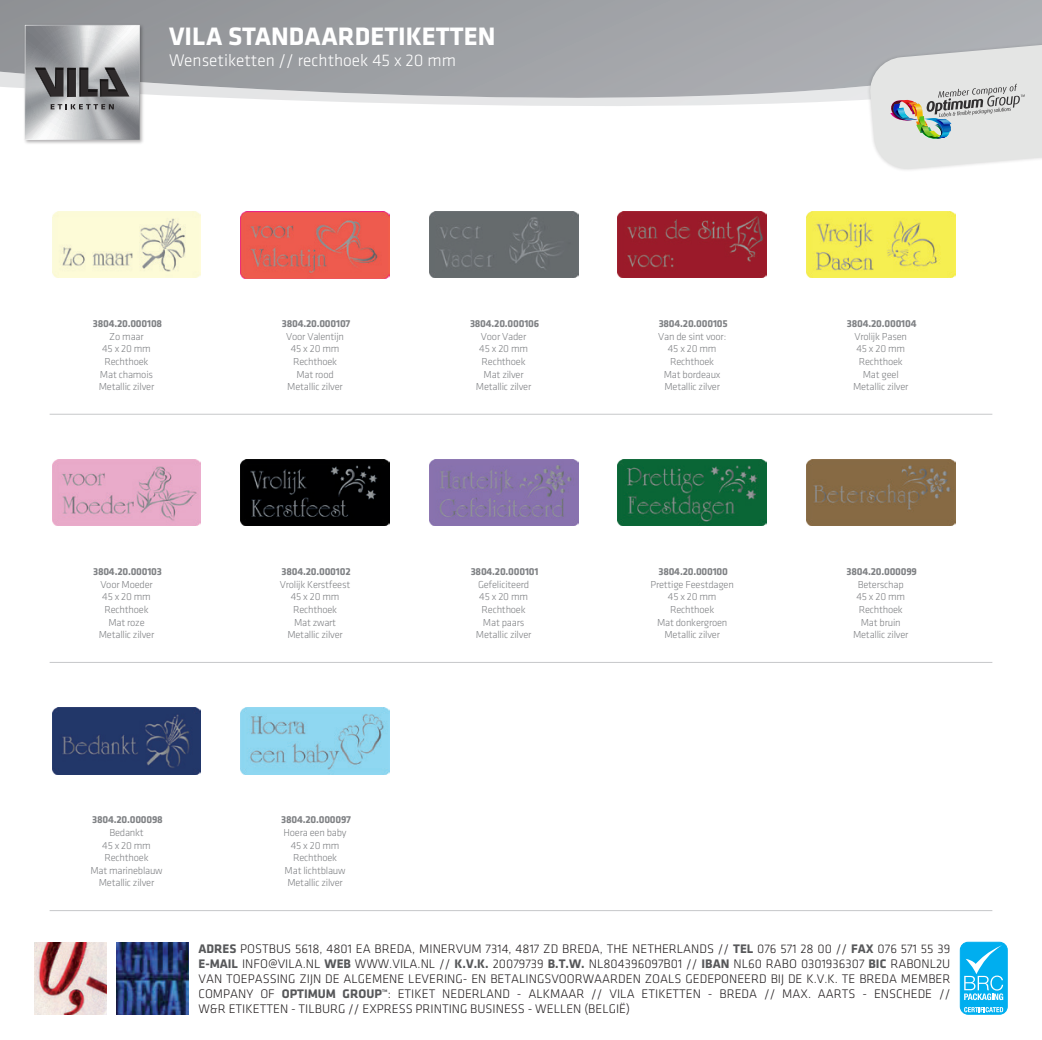
<style>
.page{position:relative;width:1042px;height:1040px;background:#fff}
.page>*{position:absolute;margin:0;border:0;box-sizing:border-box;transform-origin:0 0}
.t1{font:700 26.07px "Klavika Basic";color:#fff}
.t2{font:300 17.5px "Klavika Basic";color:#fff}
.t3{font:300 12.95px/14.9px "Klavika Basic";color:#231f20;text-align:justify}
.t4{font:300 10.5px/12.6px "Klavika Basic";letter-spacing:-.02em;color:#808285;text-align:center}
.t5{font:700 10.5px "Klavika Basic";letter-spacing:-.02em;color:#808285}
.s1{font-weight:700;color:#57585a}
</style>
<div class="page">
<hr style="left:50px;top:414px;width:942px;height:1px;background:#c7c8ca">
<hr style="left:50px;top:662px;width:942px;height:1px;background:#c7c8ca">
<hr style="left:50px;top:910px;width:942px;height:1px;background:#c7c8ca">
<img style="left:35px;top:942px;width:72px;height:72px">
<img style="left:117px;top:942px;width:72px;height:72px">
<svg style="left:959px;top:941px;width:49px;height:74px;background:#36bff2"></svg>
<img style="left:241px;top:707px;width:148px;height:67px">
<img style="left:52px;top:707px;width:149px;height:67px">
<img style="left:806px;top:459px;width:149px;height:67px">
<img style="left:618px;top:459px;width:148px;height:67px">
<img style="left:429px;top:459px;width:149px;height:67px">
<img style="left:241px;top:459px;width:148px;height:67px">
<img style="left:52px;top:459px;width:149px;height:67px">
<img style="left:806px;top:211px;width:149px;height:67px">
<img style="left:618px;top:211px;width:148px;height:67px">
<img style="left:429px;top:211px;width:149px;height:67px">
<img style="left:241px;top:211px;width:148px;height:67px">
<img style="left:52px;top:211px;width:149px;height:67px">
<svg style="left:172px;top:0;width:870px;height:106px;background:#a8aaae"></svg>
<img style="left:865px;top:39px;width:177px;height:67px">
<svg style="left:869px;top:44px;width:173px;height:126px;background:#d6d8d7"></svg>
<img style="left:0;top:0;width:172px;height:144px">
<svg style="left:25px;top:25px;width:115px;height:115px;background:#a2a4a6"></svg>
<h1 class="t1" style="left:169px;top:18px;width:328px">VILA STANDAARDETIKETTEN</h1>
<h2 class="t2" style="left:169px;top:50px;width:288px">Wensetiketten // rechthoek 45 x 20 mm</h2>
<p class="t5" style="left:93px;top:316px;width:71px">3804.20.000108</p>
<p class="t4" style="left:99px;top:330px;width:57px">Zo maar<br>45 x 20 mm<br>Rechthoek<br>Mat chamois<br>Metallic zilver</p>
<p class="t5" style="left:93px;top:564px;width:70px">3804.20.000103</p>
<p class="t4" style="left:99px;top:578px;width:57px">Voor Moeder<br>45 x 20 mm<br>Rechthoek<br>Mat roze<br>Metallic zilver</p>
<p class="t5" style="left:92px;top:812px;width:72px">3804.20.000098</p>
<p class="t4" style="left:90px;top:826px;width:74px">Bedankt<br>45 x 20 mm<br>Rechthoek<br>Mat marineblauw<br>Metallic zilver</p>
<p class="t5" style="left:282px;top:316px;width:70px">3804.20.000107</p>
<p class="t4" style="left:286px;top:330px;width:59px">Voor Valentijn<br>45 x 20 mm<br>Rechthoek<br>Mat rood<br>Metallic zilver</p>
<p class="t5" style="left:282px;top:564px;width:71px">3804.20.000102</p>
<p class="t4" style="left:280px;top:578px;width:72px">Vrolijk Kerstfeest<br>45 x 20 mm<br>Rechthoek<br>Mat zwart<br>Metallic zilver</p>
<p class="t5" style="left:281px;top:812px;width:71px">3804.20.000097</p>
<p class="t4" style="left:284px;top:826px;width:64px">Hoera een baby<br>45 x 20 mm<br>Rechthoek<br>Mat lichtblauw<br>Metallic zilver</p>
<p class="t5" style="left:470px;top:316px;width:71px">3804.20.000106</p>
<p class="t4" style="left:476px;top:330px;width:57px">Voor Vader<br>45 x 20 mm<br>Rechthoek<br>Mat zilver<br>Metallic zilver</p>
<p class="t5" style="left:471px;top:564px;width:69px">3804.20.000101</p>
<p class="t4" style="left:476px;top:578px;width:57px">Gefeliciteerd<br>45 x 20 mm<br>Rechthoek<br>Mat paars<br>Metallic zilver</p>
<p class="t5" style="left:659px;top:316px;width:71px">3804.20.000105</p>
<p class="t4" style="left:658px;top:330px;width:70px">Van de sint voor:<br>45 x 20 mm<br>Rechthoek<br>Mat bordeaux<br>Metallic zilver</p>
<p class="t5" style="left:658px;top:564px;width:71px">3804.20.000100</p>
<p class="t4" style="left:650px;top:578px;width:85px">Prettige Feestdagen<br>45 x 20 mm<br>Rechthoek<br>Mat donkergroen<br>Metallic zilver</p>
<p class="t5" style="left:847px;top:316px;width:71px">3804.20.000104</p>
<p class="t4" style="left:853px;top:330px;width:57px">Vrolijk Pasen<br>45 x 20 mm<br>Rechthoek<br>Mat geel<br>Metallic zilver</p>
<p class="t5" style="left:846px;top:564px;width:72px">3804.20.000099</p>
<p class="t4" style="left:853px;top:578px;width:57px">Beterschap<br>45 x 20 mm<br>Rechthoek<br>Mat bruin<br>Metallic zilver</p>
<p class="t3" style="left:198px;top:941px;width:753px"><span class="s1">ADRES</span> POSTBUS 5618, 4801 EA BREDA, MINERVUM 7314, 4817 ZD BREDA, THE NETHERLANDS // <span class="s1">TEL</span> 076 571 28 00 // <span class="s1">FAX</span> 076 571 55 39<br><span class="s1">E-MAIL</span> INFO@VILA.NL <span class="s1">WEB</span> WWW.VILA.NL // <span class="s1">K.V.K.</span> 20079739 <span class="s1">B.T.W.</span> NL804396097B01 // <span class="s1">IBAN</span> NL60 RABO 0301936307 <span class="s1">BIC</span> RABONL2U VAN TOEPASSING ZIJN DE ALGEMENE LEVERING- EN BETALINGSVOORWAARDEN ZOALS GEDEPONEERD BIJ DE K.V.K. TE BREDA MEMBER COMPANY OF <span class="s1">OPTIMUM GROUP™</span>: ETIKET NEDERLAND - ALKMAAR // VILA ETIKETTEN - BREDA // MAX. AARTS - ENSCHEDE // W&amp;R ETIKETTEN - TILBURG // EXPRESS PRINTING BUSINESS - WELLEN (BELGIË)</p>
</div>
